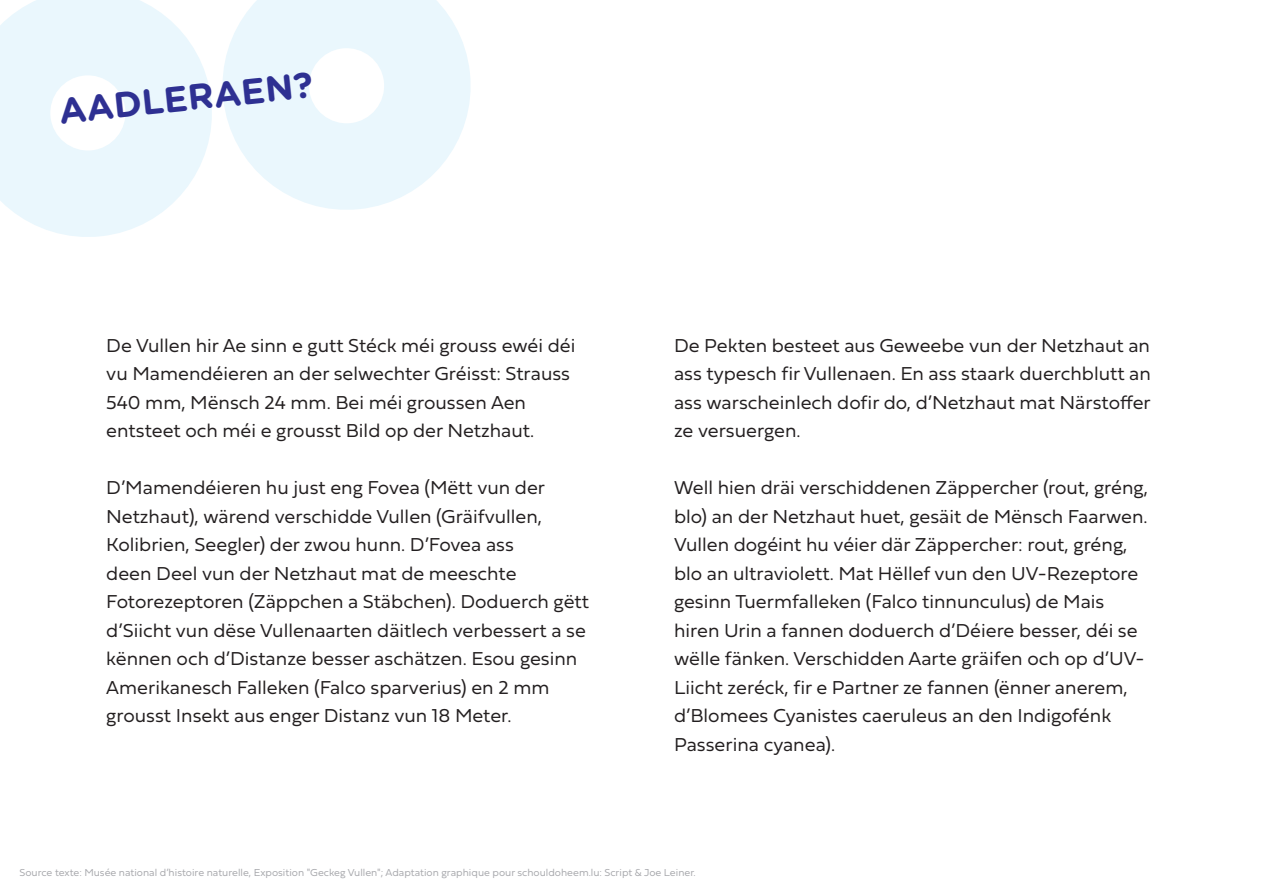
<style>
.page{position:relative;width:1263px;height:893px;background:#fff}
.page>*{position:absolute;margin:0;border:0;box-sizing:border-box;transform-origin:0 0}
.t1{font:700 36px "Gotham Rnd";color:#2e3092}
.Body_Text{font:19.5px/28.5px "Fieldwork Hum Light";color:#231f20}
.t2{font:10.5px "Fieldwork Hum Light";color:#a8a9ad}
</style>
<div class="page">
<svg style="left:0;top:0;width:212px;height:237px;fill:#eaf7fd"></svg>
<svg style="left:223px;top:0;width:248px;height:210px;fill:#eaf7fd"></svg>
<svg style="left:48px;top:73px;width:79px;height:79px"></svg>
<svg style="left:307px;top:46px;width:79px;height:79px"></svg>
<p class="t1" style="left:56px;top:85px;width:257px;rotate:-6deg">AADLERAEN?</p>
<p class="Body_Text" style="left:106px;top:330px;width:471px">De Vullen hir Ae sinn e gutt Stéck méi grouss ewéi déi vu Mamendéieren an der selwechter Gréisst: Strauss 540 mm, Mënsch 24 mm. Bei méi groussen Aen entsteet och méi e grousst Bild op der Netzhaut.</p>
<p class="Body_Text" style="left:106px;top:473px;width:484px">D’Mamendéieren hu just eng Fovea (Mëtt vun der Netzhaut), wärend verschidde Vullen (Gräifvullen, Kolibrien, Seegler) der zwou hunn. D’Fovea ass<br>deen Deel vun der Netzhaut mat de meeschte Fotorezeptoren (Zäppchen a Stäbchen). Doduerch gëtt d’Siicht vun dëse Vullenaarten däitlech verbessert a se kënnen och d’Distanze besser aschätzen. Esou gesinn Amerikanesch Falleken (Falco sparverius) en 2 mm grousst Insekt aus enger Distanz vun 18 Meter.</p>
<p class="Body_Text" style="left:674px;top:330px;width:478px;text-align:justify">De Pekten besteet aus Geweebe vun der Netzhaut an ass typesch fir Vullenaen. En ass staark duerchblutt an ass warscheinlech dofir do, d’Netzhaut mat Närstoffer ze versuergen.</p>
<p class="Body_Text" style="left:674px;top:473px;width:476px">Well hien dräi verschiddenen Zäppercher (rout, gréng, blo) an der Netzhaut huet, gesäit de Mënsch Faarwen.<br>Vullen dogéint hu véier där Zäppercher: rout, gréng, blo an ultraviolett. Mat Hëllef vun den UV-Rezeptore gesinn Tuermfalleken (Falco tinnunculus) de Mais hiren Urin a fannen doduerch d’Déiere besser, déi se wëlle fänken. Verschidden Aarte gräifen och op d’UV-Liicht zeréck, fir e Partner ze fannen (ënner anerem, d’Blomees Cyanistes caeruleus an den Indigofénk Passerina cyanea).</p>
<p class="t2" style="left:20px;top:865px;width:678px">Source texte: Musée national d’histoire naturelle, Exposition "Geckeg Vullen"; Adaptation graphique pour schouldoheem.lu: Script &amp; Joe Leiner.</p>
</div>
